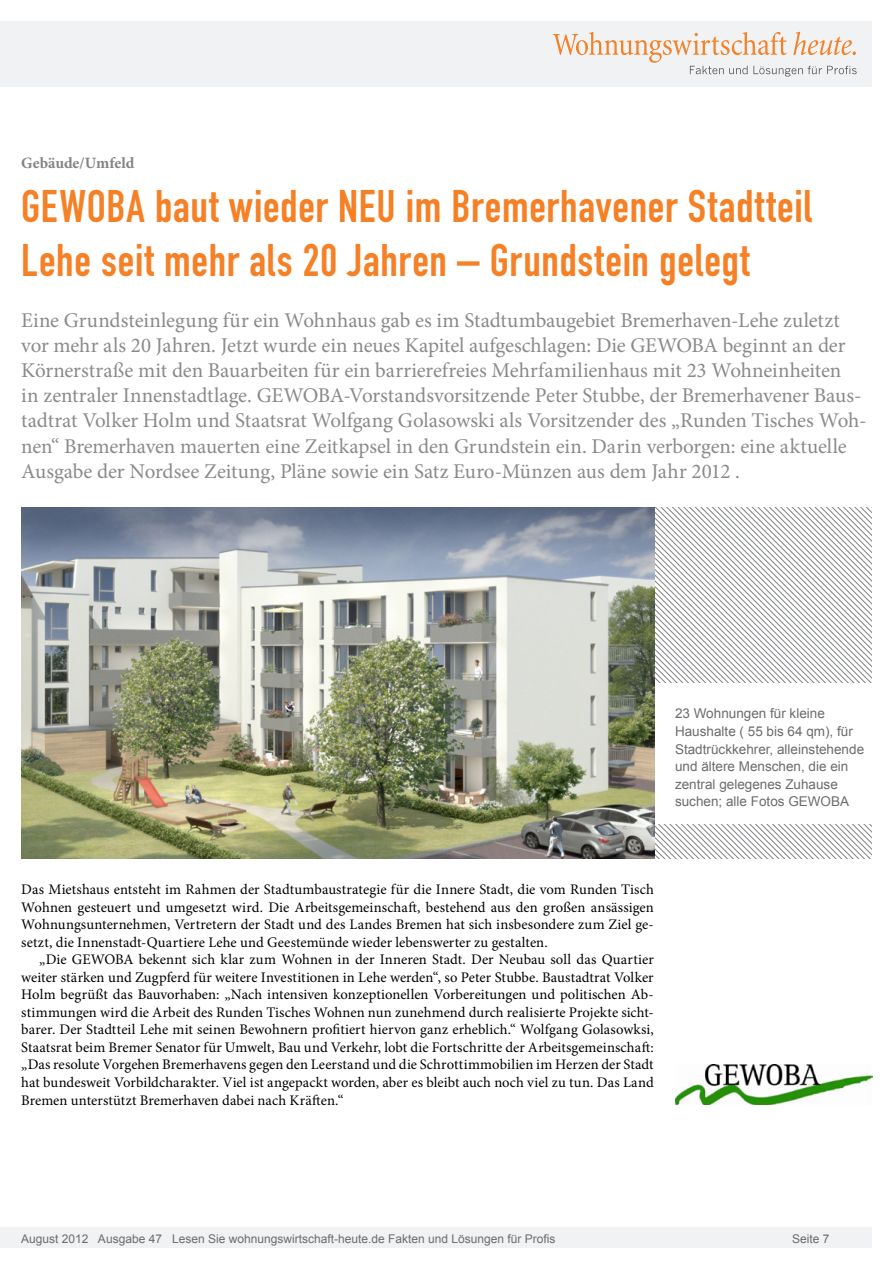
<style>
.page{position:relative;width:893px;height:1263px;background:#fff}
.page>*{position:absolute;margin:0;border:0;box-sizing:border-box;transform-origin:0 0}
.Überschrift_Groß{font:45px/54px "DIN Engschrift";letter-spacing:.015em;color:#f58025}
.Anlesetext{font:21px/25.2px "Minion Pro";letter-spacing:-.005em;color:#8b898c}
.Kategorie{font:700 15.75px "Minion Pro";letter-spacing:-.005em;color:#848285}
.Fliesstext{font:14.7px/17.5px "Minion Pro";color:#000;text-align:justify}
.Fließtext_erste_Zeil{font:14.7px/17.5px "Minion Pro";letter-spacing:.005em;color:#000;text-align:justify}
.Bildunterschrift{font:13.5px/17.5px "Arial";color:#6c6c6c}
.t1{font:12px "Arial";color:#6c6c6c}
</style>
<div class="page">
<div style="left:0;top:1227px;width:872px;height:20px;background:#f1f2f3"></div>
<div style="left:0;top:21px;width:872px;height:66px;background:#f1f2f3"></div>
<svg style="left:553px;top:32px;width:304px;height:45px"></svg>
<svg style="left:654px;top:508px;width:218px;height:42px"></svg>
<svg style="left:654px;top:550px;width:218px;height:309px"></svg>
<div style="left:654px;top:683px;width:237px;height:141px;background:#fff"></div>
<img style="left:675px;top:1065px;width:198px;height:39px">
<img style="left:21px;top:508px;width:633px;height:351px">
<p class="Kategorie" style="left:21px;top:152px;width:115px">Gebäude/Umfeld</p>
<p class="Überschrift_Groß" style="left:21px;top:180px;width:792px">GEWOBA baut wieder NEU im Bremerhavener Stadtteil<br>Lehe seit mehr als 20 Jahren – Grundstein gelegt</p>
<p class="Anlesetext" style="left:21px;top:307px;width:847px">Eine Grundsteinlegung für ein Wohnhaus gab es im Stadtumbaugebiet Bremerhaven-Lehe zuletzt vor mehr als 20 Jahren. Jetzt wurde ein neues Kapitel aufgeschlagen: Die GEWOBA beginnt an der Körnerstraße mit den Bauarbeiten für ein barrierefreies Mehrfamilienhaus mit 23 Wohneinheiten<br>in zentraler Innenstadtlage. GEWOBA-Vorstandsvorsitzende Peter Stubbe, der Bremerhavener Baus&shy;tadtrat Volker Holm und Staatsrat Wolfgang Golasowski als Vorsitzender des „Runden Tisches Woh&shy;nen“ Bremerhaven mauerten eine Zeitkapsel in den Grundstein ein. Darin verborgen: eine aktuelle Ausgabe der Nordsee Zeitung, Pläne sowie ein Satz Euro-Münzen aus dem Jahr 2012 .</p>
<p class="Bildunterschrift" style="left:675px;top:705px;width:191px">23 Wohnungen für kleine<br>Haushalte ( 55 bis 64 qm), für<br>Stadtrückkehrer, alleinstehende und ältere Menschen, die ein zentral gelegenes Zuhause suchen; alle Fotos GEWOBA</p>
<p class="Fließtext_erste_Zeil" style="left:21px;top:880px;width:634px">Das Mietshaus entsteht im Rahmen der Stadtumbaustrategie für die Innere Stadt, die vom Runden Tisch Wohnen gesteuert und umgesetzt wird. Die Arbeitsgemeinschaft, bestehend aus den großen ansässigen Wohnungsunternehmen, Vertretern der Stadt und des Landes Bremen hat sich insbesondere zum Ziel ge&shy;setzt, die Innenstadt-Quartiere Lehe und Geestemünde wieder lebenswerter zu gestalten.</p>
<p class="Fliesstext" style="left:21px;top:951px;width:634px;text-indent:18px">„Die GEWOBA bekennt sich klar zum Wohnen in der Inneren Stadt. Der Neubau soll das Quartier weiter stärken und Zugpferd für weitere Investitionen in Lehe werden“, so Peter Stubbe. Baustadtrat Volker Holm begrüßt das Bauvorhaben: „Nach intensiven konzeptionellen Vorbereitungen und politischen Ab&shy;stimmungen wird die Arbeit des Runden Tisches Wohnen nun zunehmend durch realisierte Projekte sicht&shy;barer. Der Stadtteil Lehe mit seinen Bewohnern profitiert hiervon ganz erheblich.“ Wolfgang Golasowksi, Staatsrat beim Bremer Senator für Umwelt, Bau und Verkehr, lobt die Fortschritte der Arbeitsgemeinschaft: „Das resolute Vorgehen Bremerhavens gegen den Leerstand und die Schrottimmobilien im Herzen der Stadt hat bundesweit Vorbildcharakter. Viel ist angepackt worden, aber es bleibt auch noch viel zu tun. Das Land Bremen unterstützt Bremerhaven dabei nach Kräften.“</p>
<p class="t1" style="left:21px;top:1230px;width:536px">August 2012 Ausgabe 47 Lesen Sie wohnungswirtschaft-heute.de Fakten und Lösungen für Profis</p>
<p class="t1" style="left:792px;top:1231px;width:39px">Seite 7</p>
</div>
